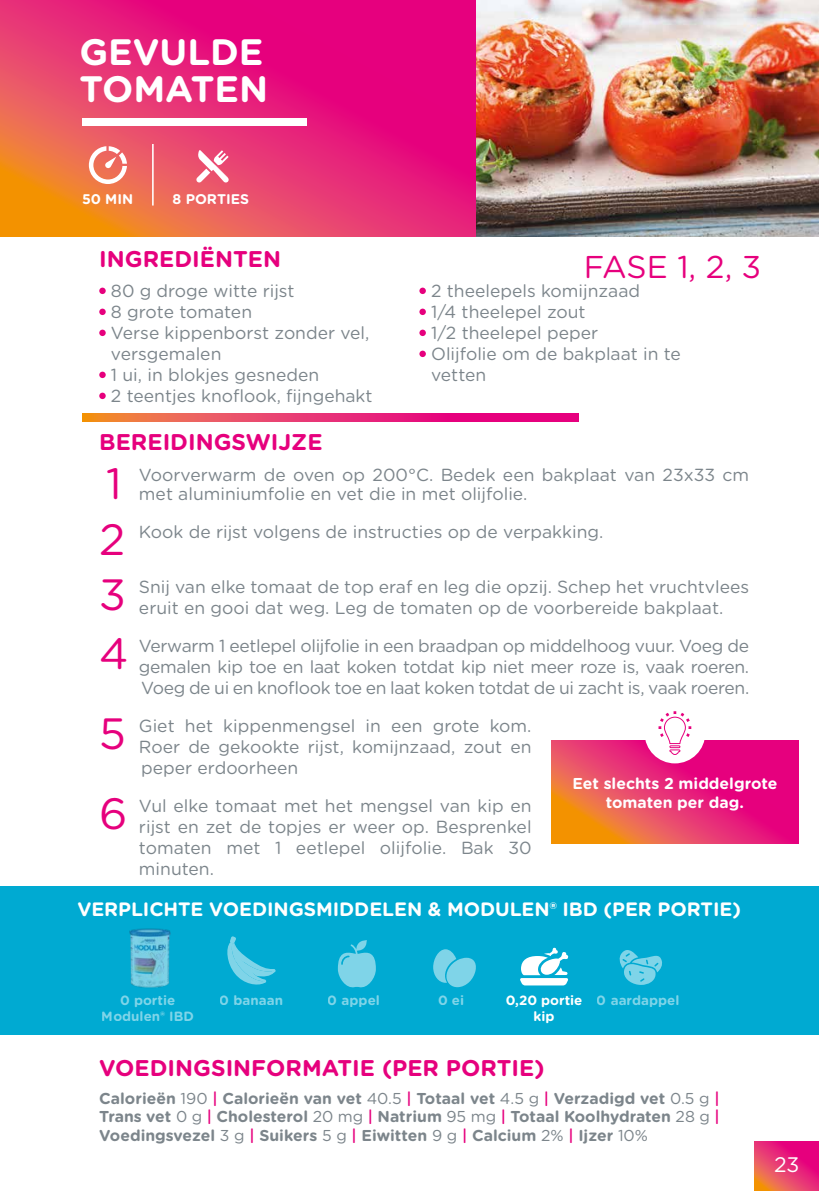
<style>
.page{position:relative;width:819px;height:1191px;background:#fff}
.page>*{position:absolute;margin:0;border:0;box-sizing:border-box;transform-origin:0 0}
.t1{font:43.75px "Gotham Rounded";color:#e6007d}
.t2{font:700 36.75px/36.8px "Gotham Rounded";color:#fff}
.t3{font:31.5px "Gotham Rounded";color:#e6007d}
.t4{font:700 22.75px "Gotham Rounded";color:#e6007d}
.t5{font:21px "Gotham Rounded";color:#fff}
.t6{font:700 19.43px "Gotham Rounded";letter-spacing:-.005em;color:#fff}
.t7{font:17.5px/21px "Gotham Rounded";color:#7c858b}
.t8{font:700 15.75px/18.9px "Gotham Rounded";color:#7c858b;text-align:justify}
.t9{font:700 15.75px/18.9px "Gotham Rounded";color:#fff;text-align:center}
.t10{font:700 14px "Gotham Rounded";color:#fff}
.t11{font:700 13.47px/16.1px "Gotham Rounded";color:#fff;text-align:center}
.s1{font-weight:400}
.s2{font-weight:500;color:#e6007d}
</style>
<div class="page">
<svg style="left:754px;top:1141px;width:65px;height:50px;background:#e8356c"></svg>
<svg style="left:0;top:0;width:476px;height:237px;background:#e8306c"></svg>
<div style="left:0;top:885px;width:819px;height:149px;background:#00aad2"></div>
<div style="left:82px;top:118px;width:224px;height:8px;background:#fff"></div>
<img style="left:476px;top:0;width:343px;height:237px">
<div style="left:99px;top:288px;width:7px;height:6px;background:#e6007d;border-radius:50%"></div>
<div style="left:99px;top:309px;width:7px;height:6px;background:#e6007d;border-radius:50%"></div>
<div style="left:99px;top:330px;width:7px;height:6px;background:#e6007d;border-radius:50%"></div>
<div style="left:99px;top:372px;width:7px;height:6px;background:#e6007d;border-radius:50%"></div>
<div style="left:99px;top:393px;width:7px;height:6px;background:#e6007d;border-radius:50%"></div>
<div style="left:419px;top:288px;width:7px;height:6px;background:#e6007d;border-radius:50%"></div>
<div style="left:419px;top:309px;width:7px;height:6px;background:#e6007d;border-radius:50%"></div>
<div style="left:419px;top:330px;width:7px;height:6px;background:#e6007d;border-radius:50%"></div>
<div style="left:419px;top:351px;width:7px;height:6px;background:#e6007d;border-radius:50%"></div>
<svg style="left:82px;top:413px;width:496px;height:8px;background:#e9366a"></svg>
<svg style="left:196px;top:150px;width:33px;height:33px"></svg>
<svg style="left:89px;top:146px;width:38px;height:38px"></svg>
<hr style="left:152px;top:144px;width:2px;height:61px;background:#fff">
<img style="left:129px;top:928px;width:42px;height:60px">
<svg style="left:433px;top:949px;width:43px;height:38px"></svg>
<svg style="left:520px;top:947px;width:48px;height:38px"></svg>
<svg style="left:227px;top:936px;width:49px;height:49px"></svg>
<svg style="left:338px;top:940px;width:38px;height:48px"></svg>
<svg style="left:619px;top:950px;width:43px;height:35px"></svg>
<svg style="left:551px;top:740px;width:247px;height:103px;background:#e93467"></svg>
<div style="left:644px;top:703px;width:61px;height:60px;background:#fff;border-radius:50%"></div>
<svg style="left:658px;top:711px;width:33px;height:44px"></svg>
<h2 class="t2" style="left:79px;top:32px;width:190px">GEVULDE<br>TOMATEN</h2>
<p class="t10" style="left:82px;top:189px;width:53px">50 MIN</p>
<p class="t10" style="left:173px;top:189px;width:78px">8 PORTIES</p>
<h3 class="t4" style="left:99px;top:242px;width:183px">INGREDIËNTEN</h3>
<p class="t7" style="left:111px;top:279px;width:263px">80 g droge witte rijst<br>8 grote tomaten<br>Verse kippenborst zonder vel, versgemalen<br>1 ui, in blokjes gesneden<br>2 teentjes knoflook, fijngehakt</p>
<p class="t7" style="left:431px;top:279px;width:251px">2 theelepels komijnzaad<br>1/4 theelepel zout<br>1/2 theelepel peper<br>Olijfolie om de bakplaat in te vetten</p>
<h3 class="t3" style="left:584px;top:245px;width:179px">FASE 1, 2, 3</h3>
<h3 class="t4" style="left:99px;top:426px;width:225px">BEREIDINGSWIJZE</h3>
<h1 class="t1" style="left:106px;top:454px;width:17px">1</h1>
<p class="t7" style="left:139px;top:464px;width:611px;line-height:19.2px">Voorverwarm de oven op 200°C. Bedek een bakplaat van 23x33 cm met aluminiumfolie en vet die in met olijfolie.</p>
<h1 class="t1" style="left:99px;top:510px;width:28px">2</h1>
<p class="t7" style="left:139px;top:520px;width:466px">Kook de rijst volgens de instructies op de verpakking.</p>
<h1 class="t1" style="left:99px;top:564px;width:28px">3</h1>
<p class="t7" style="left:139px;top:575px;width:611px">Snij van elke tomaat de top eraf en leg die opzij. Schep het vruchtvlees eruit en gooi dat weg. Leg de tomaten op de voorbereide bakplaat.</p>
<h1 class="t1" style="left:99px;top:623px;width:31px">4</h1>
<p class="t7" style="left:139px;top:634px;width:611px;text-align:justify">Verwarm 1 eetlepel olijfolie in een braadpan op middelhoog vuur. Voeg de gemalen kip toe en laat koken totdat kip niet meer roze is, vaak roeren.<br>Voeg de ui en knoflook toe en laat koken totdat de ui zacht is, vaak roeren.</p>
<h1 class="t1" style="left:99px;top:703px;width:28px">5</h1>
<p class="t7" style="left:139px;top:714px;width:394px;text-align:justify">Giet het kippenmengsel in een grote kom.<br>Roer de gekookte rijst, komijnzaad, zout en peper erdoorheen</p>
<h1 class="t1" style="left:99px;top:783px;width:30px">6</h1>
<p class="t7" style="left:139px;top:794px;width:394px;text-align:justify">Vul elke tomaat met het mengsel van kip en rijst en zet de topjes er weer op. Besprenkel tomaten met 1 eetlepel olijfolie. Bak 30 minuten.</p>
<p class="t9" style="left:572px;top:773px;width:206px">Eet slechts 2 middelgrote tomaten per dag.</p>
<p class="t6" style="left:77px;top:894px;width:665px">VERPLICHTE VOEDINGSMIDDELEN &amp; MODULEN® IBD (PER PORTIE)</p>
<p class="t11" style="left:220px;top:991px;width:65px">0 banaan</p>
<p class="t11" style="left:328px;top:991px;width:54px">0 appel</p>
<p class="t11" style="left:597px;top:991px;width:84px">0 aardappel</p>
<p class="t11" style="left:102px;top:991px;width:94px">0 portie<br>Modulen® IBD</p>
<p class="t11" style="left:438px;top:991px;width:28px">0 ei</p>
<p class="t11" style="left:505px;top:991px;width:78px">0,20 portie kip</p>
<h3 class="t4" style="left:99px;top:1051px;width:447px">VOEDINGSINFORMATIE (PER PORTIE)</h3>
<p class="t8" style="left:99px;top:1087px;width:622px">Calorieën <span class="s1">190</span> <span class="s2">|</span> Calorieën van vet <span class="s1">40.5</span> <span class="s2">|</span> Totaal vet <span class="s1">4.5 g</span> <span class="s2">|</span> Verzadigd vet <span class="s1">0.5 g</span> <span class="s2">| </span>Trans vet <span class="s1">0 g</span> <span class="s2">|</span> Cholesterol <span class="s1">20 mg</span> <span class="s2">|</span> Natrium <span class="s1">95 mg</span> <span class="s2">|</span> Totaal Koolhydraten <span class="s1">28 g</span> <span class="s2">| </span>Voedingsvezel <span class="s1">3 g</span> <span class="s2">|</span> Suikers <span class="s1">5 g</span> <span class="s2">|</span> Eiwitten <span class="s1">9 g</span> <span class="s2">|</span> Calcium <span class="s1">2%</span> <span class="s2">|</span> Ijzer <span class="s1">10%</span></p>
<p class="t5" style="left:774px;top:1150px;width:27px">23</p>
</div>
